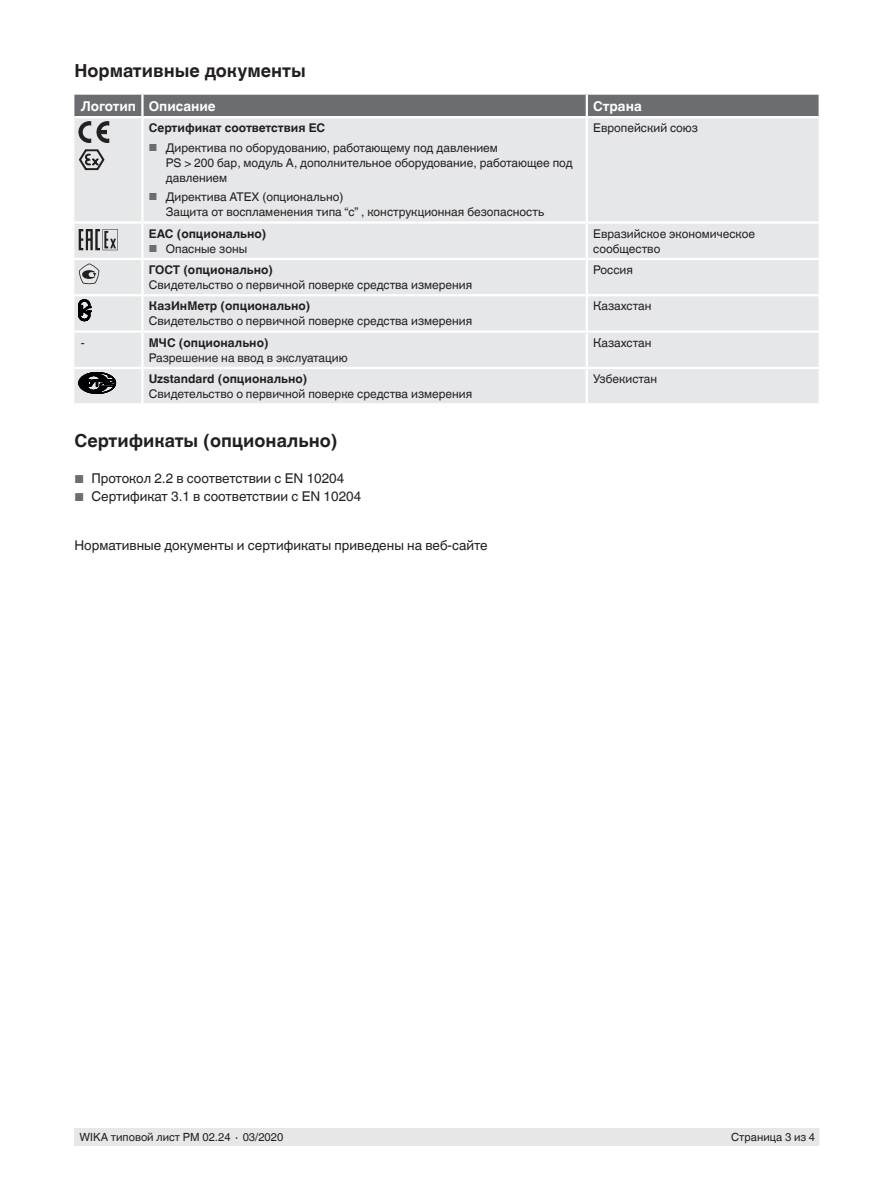
<style>
.page{position:relative;width:893px;height:1188px;background:#fff}
.page>*{position:absolute;margin:0;border:0;box-sizing:border-box;transform-origin:0 0}
.t1{font:700 18px "Helvetica World";color:#231f20}
.t2{font:13.5px "Helvetica World";color:#231f20}
.t3{font:700 13.5px "Helvetica World";color:#fff}
.t4{font:12px/15px "Helvetica World";color:#231f20}
.t5{font:700 12px "Helvetica World";color:#231f20}
.t6{font:11.25px "Helvetica World";color:#231f20}
.s1{font-size:10.2px;color:#6c6d70}
.s2{font-size:11.55px;color:#6c6d70}
</style>
<div class="page">
<div style="left:75px;top:1128px;width:744px;height:17px;background:#e6e7e9"></div>
<div style="left:74px;top:142px;width:745px;height:261px;background:#e6e7e9"></div>
<hr style="left:142px;top:221px;width:445px;height:3px;background:#fff">
<hr style="left:142px;top:258px;width:445px;height:2px;background:#fff">
<hr style="left:142px;top:294px;width:445px;height:2px;background:#fff">
<hr style="left:141px;top:296px;width:3px;height:34px;background:#fff">
<hr style="left:586px;top:296px;width:2px;height:34px;background:#fff">
<hr style="left:74px;top:367px;width:68px;height:2px;background:#fff">
<hr style="left:142px;top:367px;width:445px;height:2px;background:#fff">
<hr style="left:587px;top:367px;width:232px;height:2px;background:#fff">
<hr style="left:74px;top:330px;width:68px;height:3px;background:#fff">
<hr style="left:142px;top:330px;width:445px;height:3px;background:#fff">
<hr style="left:141px;top:333px;width:3px;height:34px;background:#fff">
<hr style="left:587px;top:330px;width:232px;height:3px;background:#fff">
<hr style="left:586px;top:333px;width:2px;height:34px;background:#fff">
<hr style="left:141px;top:369px;width:3px;height:34px;background:#fff">
<hr style="left:586px;top:369px;width:2px;height:34px;background:#fff">
<hr style="left:74px;top:221px;width:68px;height:3px;background:#fff">
<hr style="left:74px;top:294px;width:68px;height:2px;background:#fff">
<hr style="left:587px;top:221px;width:232px;height:3px;background:#fff">
<hr style="left:587px;top:294px;width:232px;height:2px;background:#fff">
<hr style="left:587px;top:258px;width:232px;height:2px;background:#fff">
<hr style="left:74px;top:258px;width:68px;height:2px;background:#fff">
<hr style="left:586px;top:118px;width:2px;height:103px;background:#fff">
<hr style="left:141px;top:118px;width:3px;height:103px;background:#fff">
<hr style="left:586px;top:224px;width:2px;height:34px;background:#fff">
<hr style="left:586px;top:260px;width:2px;height:34px;background:#fff">
<hr style="left:141px;top:224px;width:3px;height:34px;background:#fff">
<hr style="left:141px;top:260px;width:3px;height:34px;background:#fff">
<svg style="left:74px;top:95px;width:745px;height:47px;background:#afb0b2"></svg>
<svg style="left:79px;top:149px;width:26px;height:21px"></svg>
<svg style="left:79px;top:229px;width:39px;height:21px"></svg>
<svg style="left:79px;top:263px;width:20px;height:22px"></svg>
<svg style="left:79px;top:300px;width:12px;height:21px"></svg>
<svg style="left:79px;top:372px;width:37px;height:22px"></svg>
<h1 class="t1" style="left:74px;top:60px;width:233px">Нормативные документы</h1>
<p class="t3" style="left:81px;top:98px;width:136px">Логотип Описание</p>
<p class="t3" style="left:593px;top:98px;width:50px">Страна</p>
<p class="t5" style="left:149px;top:121px;width:178px">Сертификат соответствия ЕС</p>
<p class="t4" style="left:166px;top:140px;width:408px;text-indent:-17px"><span class="s1">■</span> Директива по оборудованию, работающему под давлением<br>PS &gt; 200 бар, модуль A, дополнительное оборудование, работающее под давлением</p>
<p class="t4" style="left:166px;top:189px;width:380px;text-indent:-17px"><span class="s1">■</span> Директива ATEX (опционально)<br>Защита от воспламенения типа “c” , конструкционная безопасность</p>
<p class="t4" style="left:593px;top:120px;width:106px">Европейский союз</p>
<p class="t5" style="left:149px;top:226px;width:119px">EAC (опционально)</p>
<p class="t4" style="left:149px;top:241px;width:100px"><span class="s1">■</span> Опасные зоны</p>
<p class="t4" style="left:593px;top:226px;width:163px">Евразийское экономическое сообщество</p>
<p class="t5" style="left:149px;top:263px;width:126px">ГОСТ (опционально)</p>
<p class="t4" style="left:149px;top:277px;width:325px">Свидетельство о первичной поверке средства измерения</p>
<p class="t4" style="left:593px;top:262px;width:41px">Россия</p>
<p class="t5" style="left:149px;top:299px;width:163px">КазИнМетр (опционально)</p>
<p class="t4" style="left:149px;top:314px;width:325px">Свидетельство о первичной поверке средства измерения</p>
<p class="t4" style="left:593px;top:299px;width:60px">Казахстан</p>
<p class="t4" style="left:81px;top:335px;width:5px">-</p>
<p class="t5" style="left:149px;top:335px;width:121px">МЧС (опционально)</p>
<p class="t4" style="left:149px;top:350px;width:200px">Разрешение на ввод в экслуатацию</p>
<p class="t4" style="left:593px;top:335px;width:60px">Казахстан</p>
<p class="t5" style="left:149px;top:372px;width:160px">Uzstandard (опционально)</p>
<p class="t4" style="left:149px;top:386px;width:325px">Свидетельство о первичной поверке средства измерения</p>
<p class="t4" style="left:593px;top:371px;width:65px">Узбекистан</p>
<h1 class="t1" style="left:74px;top:431px;width:265px">Сертификаты (опционально)</h1>
<p class="t2" style="left:74px;top:471px;width:271px"><span class="s2">■</span> Протокол 2.2 в соответствии с EN 10204</p>
<p class="t2" style="left:74px;top:489px;width:288px"><span class="s2">■</span> Сертификат 3.1 в соответствии с EN 10204</p>
<p class="t2" style="left:74px;top:537px;width:415px">Нормативные документы и сертификаты приведены на веб-сайте</p>
<p class="t6" style="left:80px;top:1131px;width:205px">WIKA типовой лист PM 02.24 ∙ 03/2020</p>
<p class="t6" style="left:731px;top:1131px;width:86px">Страница 3 из 4</p>
</div>
